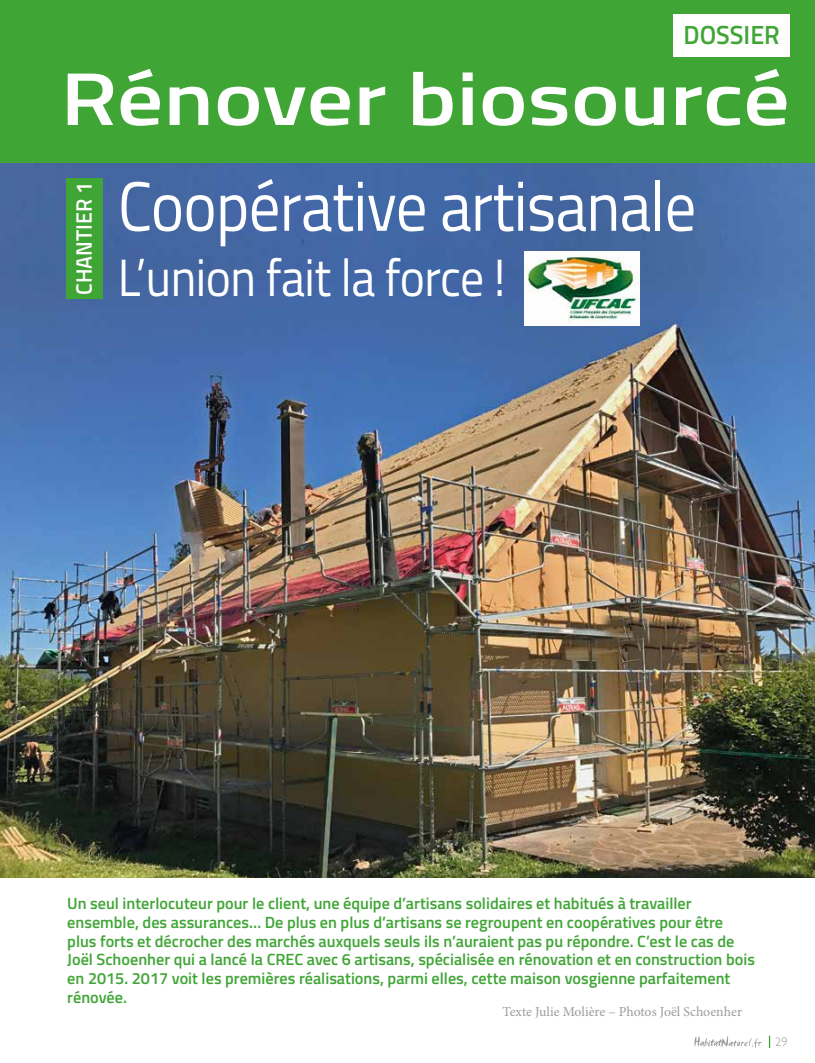
<style>
.page{position:relative;width:815px;height:1063px;background:#fff}
.page>*{position:absolute;margin:0;border:0;box-sizing:border-box;transform-origin:0 0}
.t1{font:600 75px "Titillium Web";color:#fff;scale:1.23 1}
.t2{font:70px "Titillium Web";letter-spacing:-.01em;color:#fff;scale:.9 1}
.t3{font:52.5px "Titillium Web";letter-spacing:-.01em;color:#fff;scale:.91 1}
.t4{font:600 26.25px "Titillium Web";color:#3fa535;scale:.96 1}
.t5{font:600 22.38px "Titillium Web";color:#fff;scale:.96 1}
.t6{font:600 16.25px/18.8px "Titillium Web";color:#3fa535}
.t7{font:13.75px "Minion Pro";color:#9d9d9c}
.t8{font:300 12.5px "Gill Sans";color:#9d9d9c}
</style>
<div class="page">
<svg style="left:694px;top:1036px;width:68px;height:12px"></svg>
<svg style="left:769px;top:1036px;width:1px;height:12px"></svg>
<div style="left:0;top:0;width:815px;height:169px;background:#3fa535"></div>
<img style="left:0;top:164px;width:815px;height:713px">
<div style="left:673px;top:14px;width:117px;height:43px;background:#fff"></div>
<div style="left:66px;top:178px;width:36px;height:121px;background:#3fa535"></div>
<img style="left:524px;top:252px;width:116px;height:74px">
<h3 class="t4" style="left:684px;top:15px;width:102px">DOSSIER</h3>
<h1 class="t1" style="left:60px;top:40px;width:595px">Rénover biosourcé</h1>
<h3 class="t5" style="left:66px;top:295px;width:119px;rotate:-90deg">CHANTIER 1</h3>
<h2 class="t2" style="left:118px;top:151px;width:644px">Coopérative artisanale</h2>
<h3 class="t3" style="left:118px;top:236px;width:428px">L’union fait la force !</h3>
<p class="t6" style="left:67px;top:894px;width:689px">Un seul interlocuteur pour le client, une équipe d’artisans solidaires et habitués à travailler ensemble, des assurances… De plus en plus d’artisans se regroupent en coopératives pour être plus forts et décrocher des marchés auxquels seuls ils n’auraient pas pu répondre. C’est le cas de Joël Schoenher qui a lancé la CREC avec 6 artisans, spécialisée en rénovation et en construction bois en 2015. 2017 voit les premières réalisations, parmi elles, cette maison vosgienne parfaitement rénovée.</p>
<p class="t7" style="left:503px;top:1002px;width:241px">Texte Julie Molière – Photos Joël Schoenher</p>
<p class="t8" style="left:775px;top:1035px;width:14px">29</p>
</div>
